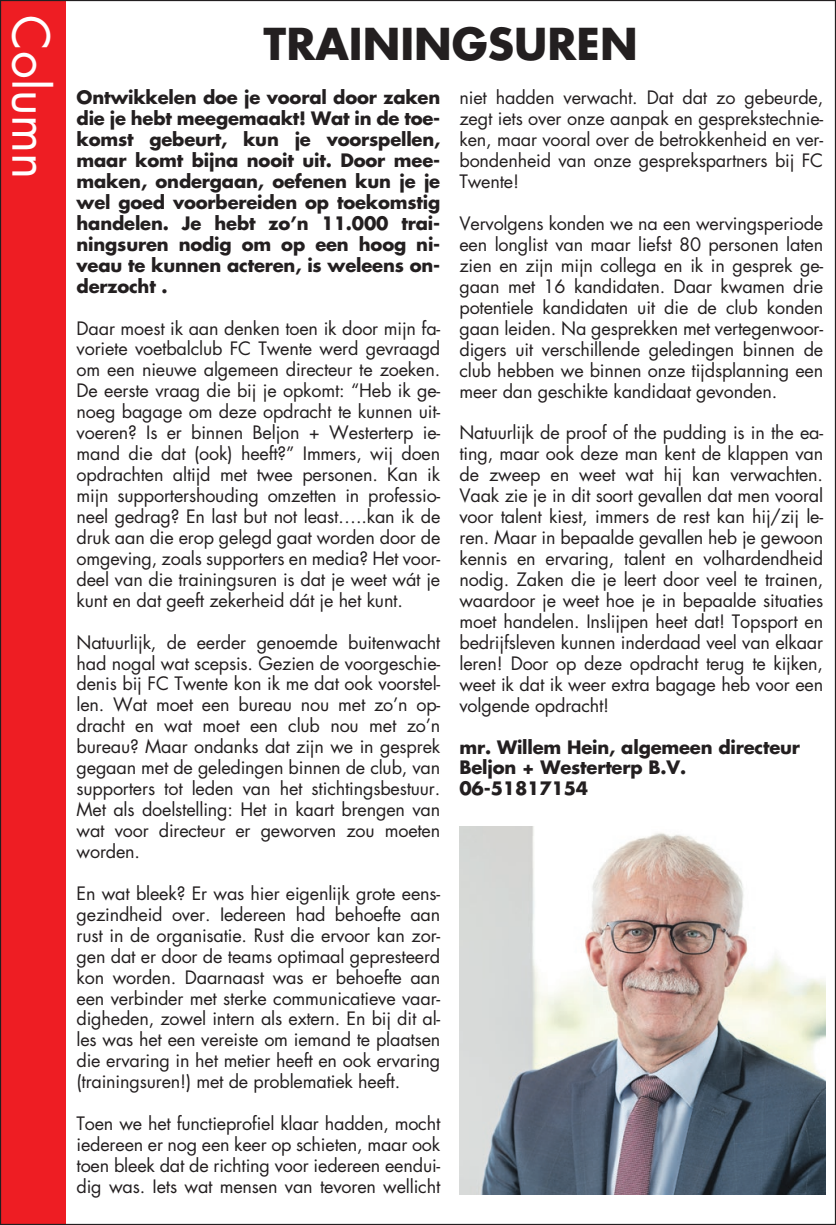
<style>
.page{position:relative;width:836px;height:1225px;background:#fff}
.page>*{position:absolute;margin:0;border:0;box-sizing:border-box;transform-origin:0 0}
.t1{font:49.5px "Futura Std";color:#fff}
.t2{font:700 42.75px "Futura Std";color:#231f20}
.t3{font:18px/20.9px "Futura Std";letter-spacing:-.01em;color:#231f20;text-align:justify}
.t4{font:700 18px/20.9px "Futura Std";letter-spacing:-.01em;color:#231f20;text-align:justify}
</style>
<div class="page">
<div style="left:0;top:0;width:66px;height:1225px;background:#ee1d23"></div>
<img style="left:459px;top:826px;width:366px;height:368px">
<h1 class="t1" style="left:62px;top:15px;width:166px;rotate:90deg">Column</h1>
<h2 class="t2" style="left:263px;top:15px;width:376px">TRAININGSUREN</h2>
<p class="t4" style="left:77px;top:87px;width:365px">Ontwikkelen doe je vooral door zaken die je hebt meegemaakt! Wat in de toe&shy;komst gebeurt, kun je voorspellen, maar komt bijna nooit uit. Door mee&shy;maken, ondergaan, oefenen kun je je wel goed voorbereiden op toekomstig handelen. Je hebt zo’n 11.000 trai&shy;ningsuren nodig om op een hoog ni&shy;veau te kunnen acteren, is weleens on&shy;derzocht .</p>
<p class="t3" style="left:77px;top:318px;width:365px">Daar moest ik aan denken toen ik door mijn fa&shy;voriete voetbalclub FC Twente werd gevraagd om een nieuwe algemeen directeur te zoeken.<br>De eerste vraag die bij je opkomt: “Heb ik ge&shy;noeg bagage om deze opdracht te kunnen uit&shy;voeren? Is er binnen Beljon + Westerterp ie&shy;mand die dat (ook) heeft?” Immers, wij doen opdrachten altijd met twee personen. Kan ik mijn supportershouding omzetten in professio&shy;neel gedrag? En last but not least…..kan ik de druk aan die erop gelegd gaat worden door de omgeving, zoals supporters en media? Het voor&shy;deel van die trainingsuren is dat je weet wát je kunt en dat geeft zekerheid dát je het kunt.</p>
<p class="t3" style="left:77px;top:631px;width:365px">Natuurlijk, de eerder genoemde buitenwacht had nogal wat scepsis. Gezien de voorgeschie&shy;denis bij FC Twente kon ik me dat ook voorstel&shy;len. Wat moet een bureau nou met zo’n op&shy;dracht en wat moet een club nou met zo’n bureau? Maar ondanks dat zijn we in gesprek gegaan met de geledingen binnen de club, van supporters tot leden van het stichtingsbestuur.<br>Met als doelstelling: Het in kaart brengen van wat voor directeur er geworven zou moeten worden.</p>
<p class="t3" style="left:77px;top:883px;width:365px">En wat bleek? Er was hier eigenlijk grote eens&shy;gezindheid over. Iedereen had behoefte aan rust in de organisatie. Rust die ervoor kan zor&shy;gen dat er door de teams optimaal gepresteerd kon worden. Daarnaast was er behoefte aan een verbinder met sterke communicatieve vaar&shy;digheden, zowel intern als extern. En bij dit al&shy;les was het een vereiste om iemand te plaatsen die ervaring in het metier heeft en ook ervaring (trainingsuren!) met de problematiek heeft.</p>
<p class="t3" style="left:77px;top:1113px;width:365px">Toen we het functieprofiel klaar hadden, mocht iedereen er nog een keer op schieten, maar ook toen bleek dat de richting voor iedereen eendui&shy;dig was. Iets wat mensen van tevoren wellicht</p>
<p class="t3" style="left:459px;top:88px;width:365px">niet hadden verwacht. Dat dat zo gebeurde, zegt iets over onze aanpak en gesprekstechnie&shy;ken, maar vooral over de betrokkenheid en ver&shy;bondenheid van onze gesprekspartners bij FC Twente!</p>
<p class="t3" style="left:459px;top:213px;width:365px">Vervolgens konden we na een wervingsperiode een longlist van maar liefst 80 personen laten zien en zijn mijn collega en ik in gesprek ge&shy;gaan met 16 kandidaten. Daar kwamen drie potentiele kandidaten uit die de club konden gaan leiden. Na gesprekken met vertegenwoor&shy;digers uit verschillende geledingen binnen de club hebben we binnen onze tijdsplanning een meer dan geschikte kandidaat gevonden.</p>
<p class="t3" style="left:459px;top:422px;width:365px">Natuurlijk de proof of the pudding is in the ea&shy;ting, maar ook deze man kent de klappen van de zweep en weet wat hij kan verwachten.<br>Vaak zie je in dit soort gevallen dat men vooral voor talent kiest, immers de rest kan hij/zij le&shy;ren. Maar in bepaalde gevallen heb je gewoon kennis en ervaring, talent en volhardendheid nodig. Zaken die je leert door veel te trainen, waardoor je weet hoe je in bepaalde situaties moet handelen. Inslijpen heet dat! Topsport en bedrijfsleven kunnen inderdaad veel van elkaar leren! Door op deze opdracht terug te kijken, weet ik dat ik weer extra bagage heb voor een volgende opdracht!</p>
<p class="t4" style="left:459px;top:736px;width:342px;text-align:left">mr. Willem Hein, algemeen directeur<br>Beljon + Westerterp B.V.<br>06-51817154</p>
</div>
